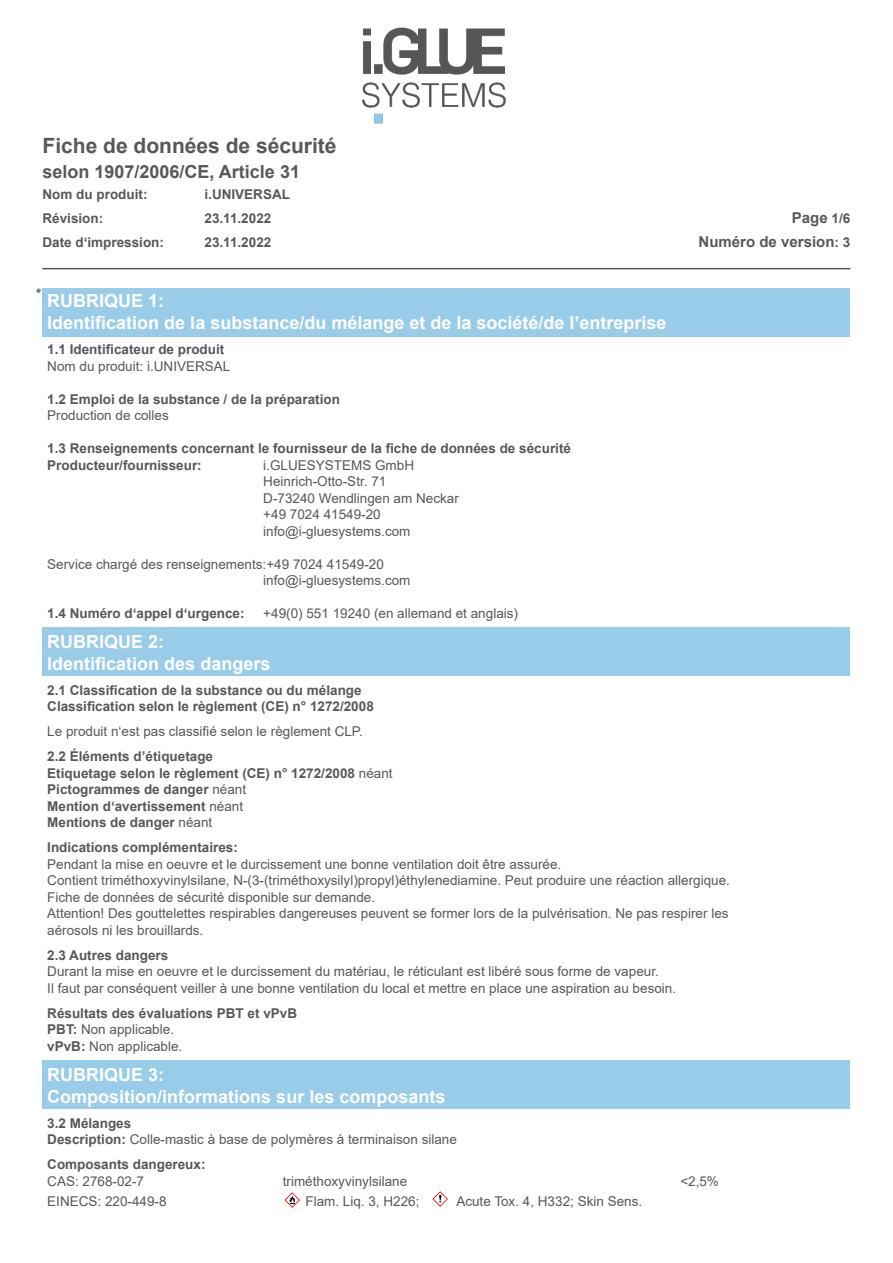
<style>
.page{position:relative;width:893px;height:1263px;background:#fff}
.page>*{position:absolute;margin:0;border:0;box-sizing:border-box;transform-origin:0 0}
.t1{font:700 21px "Arial";color:#57585a}
.t2{font:700 18px/21.6px "Arial";color:#fff}
.t3{font:700 18px "Arial";color:#57585a}
.t4{font:700 15px "Arial";color:#57585a}
.t5{font:13.5px/16.5px "Arial";color:#57585a}
.t6{font:700 13.5px/16.5px "Arial";color:#57585a}
.s1{font-size:13.5px}
.s2{font-weight:400}
.s3{font-weight:700}
</style>
<div class="page">
<hr style="left:42px;top:268px;width:808px;height:1px;background:#57585a">
<img style="left:362px;top:27px;width:144px;height:97px">
<div style="left:43px;top:288px;width:807px;height:49px;background:#98cce9"></div>
<div style="left:43px;top:627px;width:807px;height:49px;background:#98cce9"></div>
<div style="left:43px;top:1060px;width:807px;height:49px;background:#98cce9"></div>
<svg style="left:284px;top:1192px;width:16px;height:16px"></svg>
<svg style="left:432px;top:1191px;width:16px;height:16px"></svg>
<h1 class="t1" style="left:43px;top:131px;width:296px">Fiche de données de sécurité</h1>
<h2 class="t3" style="left:43px;top:158px;width:259px">selon 1907/2006/CE, Article 31</h2>
<p class="t6" style="left:43px;top:186px;width:106px">Nom du produit:</p>
<p class="t6" style="left:205px;top:186px;width:87px">i.UNIVERSAL</p>
<p class="t6" style="left:43px;top:210px;width:62px">Révision:</p>
<p class="t6" style="left:205px;top:210px;width:68px">23.11.2022</p>
<p class="t4" style="left:792px;top:207px;width:60px">Page <span class="s1">1/6</span></p>
<p class="t6" style="left:43px;top:234px;width:123px">Date d‘impression:</p>
<p class="t6" style="left:205px;top:234px;width:68px">23.11.2022</p>
<p class="t4" style="left:699px;top:231px;width:153px">Numéro de version<span class="s1">: 3</span></p>
<p class="t6" style="left:36px;top:285px;width:7px">*</p>
<p class="t2" style="left:47px;top:290px;width:119px">RUBRIQUE 1:</p>
<p class="t2" style="left:47px;top:312px;width:621px">Identification de la substance/du mélange et de la société/de l’entreprise</p>
<p class="t6" style="left:47px;top:341px;width:179px">1.1 Identificateur de produit</p>
<p class="t5" style="left:47px;top:357px;width:185px">Nom du produit: i.UNIVERSAL</p>
<p class="t6" style="left:47px;top:391px;width:294px">1.2 Emploi de la substance / de la préparation</p>
<p class="t5" style="left:47px;top:407px;width:123px">Production de colles</p>
<p class="t6" style="left:47px;top:440px;width:525px">1.3 Renseignements concernant le fournisseur de la fiche de données de sécurité</p>
<p class="t6" style="left:47px;top:457px;width:156px">Producteur/fournisseur:</p>
<p class="t5" style="left:263px;top:456px;width:197px">i.GLUESYSTEMS GmbH<br>Heinrich-Otto-Str. 71<br>D-73240 Wendlingen am Neckar +49 7024 41549-20 info@i-gluesystems.com</p>
<p class="t5" style="left:47px;top:555px;width:338px">Service chargé des renseignements:+49 7024 41549-20</p>
<p class="t5" style="left:263px;top:572px;width:149px">info@i-gluesystems.com</p>
<p class="t6" style="left:47px;top:605px;width:199px">1.4 Numéro d‘appel d‘urgence:</p>
<p class="t5" style="left:263px;top:605px;width:256px">+49(0) 551 19240 (en allemand et anglais)</p>
<p class="t2" style="left:47px;top:631px;width:119px">RUBRIQUE 2:</p>
<p class="t2" style="left:47px;top:653px;width:225px">Identification des dangers</p>
<p class="t6" style="left:47px;top:682px;width:328px">2.1 Classification de la substance ou du mélange<br>Classification selon le règlement (CE) n° 1272/2008</p>
<p class="t5" style="left:47px;top:723px;width:317px">Le produit n‘est pas classifié selon le règlement CLP.</p>
<p class="t6" style="left:47px;top:748px;width:347px">2.2 Éléments d’étiquetage<br>Etiquetage selon le règlement (CE) n° 1272/2008 <span class="s2">néant </span>Pictogrammes de danger <span class="s2">néant<br></span>Mention d‘avertissement <span class="s2">néant<br></span>Mentions de danger <span class="s2">néant</span></p>
<p class="t5" style="left:47px;top:839px;width:684px"><span class="s3">Indications complémentaires:<br></span>Pendant la mise en oeuvre et le durcissement une bonne ventilation doit être assurée.<br>Contient triméthoxyvinylsilane, N-(3-(triméthoxysilyl)propyl)éthylenediamine. Peut produire une réaction allergique.<br>Fiche de données de sécurité disponible sur demande.<br>Attention! Des gouttelettes respirables dangereuses peuvent se former lors de la pulvérisation. Ne pas respirer les aérosols ni les brouillards.</p>
<p class="t5" style="left:47px;top:947px;width:630px"><span class="s3">2.3 Autres dangers<br></span>Durant la mise en oeuvre et le durcissement du matériau, le réticulant est libéré sous forme de vapeur.<br>Il faut par conséquent veiller à une bonne ventilation du local et mettre en place une aspiration au besoin.</p>
<p class="t6" style="left:47px;top:1005px;width:251px">Résultats des évaluations PBT et vPvB<br>PBT: <span class="s2">Non applicable.<br></span>vPvB: <span class="s2">Non applicable.</span></p>
<p class="t2" style="left:47px;top:1064px;width:400px">RUBRIQUE 3:<br>Composition/informations sur les composants</p>
<p class="t6" style="left:47px;top:1115px;width:86px">3.2 Mélanges</p>
<p class="t5" style="left:47px;top:1131px;width:411px"><span class="s3">Description:</span> Colle-mastic à base de polymères à terminaison silane</p>
<p class="t6" style="left:47px;top:1156px;width:160px">Composants dangereux:</p>
<p class="t5" style="left:47px;top:1172px;width:98px">CAS: 2768-02-7</p>
<p class="t5" style="left:283px;top:1172px;width:126px">triméthoxyvinylsilane</p>
<p class="t5" style="left:680px;top:1172px;width:40px">&lt;2,5%</p>
<p class="t5" style="left:47px;top:1193px;width:121px">EINECS: 220-449-8</p>
<p class="t5" style="left:305px;top:1193px;width:116px">Flam. Liq. 3, H226;</p>
<p class="t5" style="left:456px;top:1193px;width:187px">Acute Tox. 4, H332; Skin Sens.</p>
</div>
